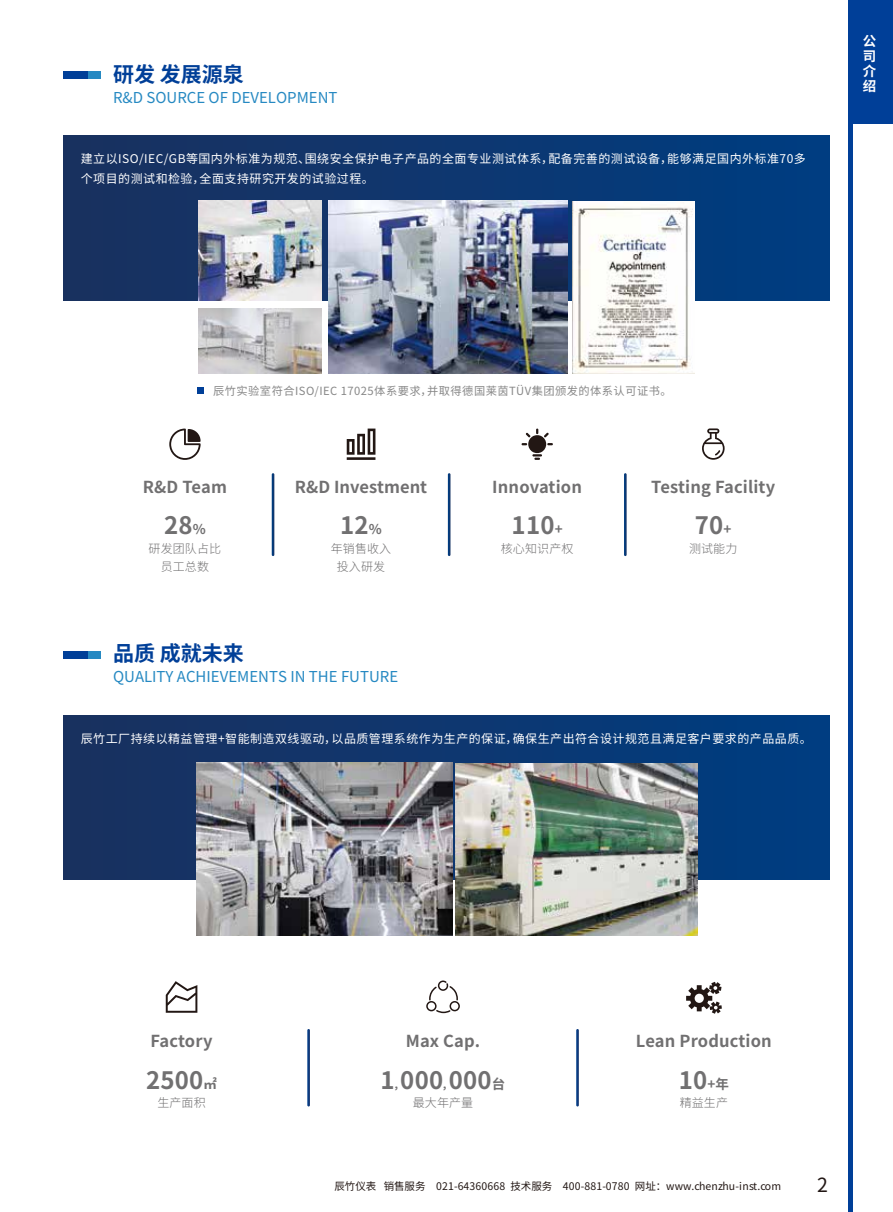
<style>
.page{position:relative;width:893px;height:1212px;background:#fff}
.page>*{position:absolute;margin:0;border:0;box-sizing:border-box;transform-origin:0 0}
.t1{font:700 24px "Source Han Sans CN";letter-spacing:.01em;color:#717071}
.t2{font:700 21px "Source Han Sans CN";color:#003f98}
.t3{font:19.5px "Source Han Sans CN";color:#221714}
.t4{font:700 16.5px "Source Han Sans CN";letter-spacing:.01em;color:#717071}
.t5{font:15px "Source Han Sans CN";color:#2689c2}
.t6{font:700 13.5px/15px "Source Han Sans CN";color:#fff;text-align:justify}
.t7{font:12px/19.4px "Source Han Sans CN";letter-spacing:.04em;color:#fff}
.t8{font:300 12px/18.5px "Source Han Sans CN";letter-spacing:.01em;color:#717071;text-align:center}
.t9{font:11.25px "Source Han Sans CN";letter-spacing:.04em;color:#888}
.t10{font:10.5px "Source Han Sans CN";letter-spacing:.015em;color:#221714}
.t11{font:700 10.5px "Source Han Sans CN";color:#717071}
.s1{font-size:13.5px}
</style>
<div class="page">
<div style="left:197px;top:387px;width:7px;height:7px;background:#003f98"></div>
<div style="left:64px;top:136px;width:765px;height:164px;background:linear-gradient(to right,#203561,#013e82)"></div>
<svg style="left:169px;top:429px;width:32px;height:31px"></svg>
<svg style="left:272px;top:473px;width:2px;height:83px"></svg>
<svg style="left:448px;top:473px;width:2px;height:83px"></svg>
<svg style="left:624px;top:473px;width:3px;height:83px"></svg>
<svg style="left:347px;top:429px;width:28px;height:31px"></svg>
<svg style="left:521px;top:428px;width:32px;height:32px"></svg>
<svg style="left:702px;top:428px;width:23px;height:32px"></svg>
<div style="left:67px;top:71px;width:33px;height:8px;background:#2689c2"></div>
<div style="left:64px;top:71px;width:24px;height:8px;background:#003f98"></div>
<div style="left:64px;top:715px;width:765px;height:165px;background:linear-gradient(to right,#1c315f,#003d81)"></div>
<div style="left:67px;top:651px;width:33px;height:7px;background:#2689c2"></div>
<div style="left:64px;top:651px;width:24px;height:7px;background:#003f98"></div>
<svg style="left:307px;top:1029px;width:3px;height:77px"></svg>
<svg style="left:576px;top:1029px;width:3px;height:77px"></svg>
<img style="left:197px;top:763px;width:255px;height:173px">
<img style="left:455px;top:763px;width:242px;height:173px">
<svg style="left:166px;top:981px;width:31px;height:32px"></svg>
<svg style="left:426px;top:980px;width:34px;height:33px"></svg>
<svg style="left:686px;top:982px;width:36px;height:32px"></svg>
<svg style="left:199px;top:309px;width:123px;height:65px;background:#c1bfbf"></svg>
<img style="left:198px;top:201px;width:124px;height:99px">
<img style="left:329px;top:201px;width:238px;height:173px">
<img style="left:572px;top:201px;width:123px;height:173px">
<div style="left:848px;top:0;width:45px;height:124px;background:#003f98"></div>
<div style="left:848px;top:0;width:5px;height:1212px;background:#003f98"></div>
<h2 class="t2" style="left:113px;top:62px;width:132px">研发 发展源泉</h2>
<p class="t5" style="left:113px;top:89px;width:226px">R&amp;D SOURCE OF DEVELOPMENT</p>
<p class="t7" style="left:81px;top:149px;width:727px">建立以ISO/IEC/GB等国内外标准为规范、围绕安全保护电子产品的全面专业测试体系，配备完善的测试设备，能够满足国内外标准70多个项目的测试和检验，全面支持研究开发的试验过程。</p>
<p class="t6" style="left:863px;top:34px;width:15px">公司介绍</p>
<p class="t9" style="left:213px;top:384px;width:460px">辰竹实验室符合ISO/IEC 17025体系要求，并取得德国莱茵TÜV集团颁发的体系认可证书。</p>
<h3 class="t4" style="left:143px;top:477px;width:86px">R&amp;D Team</h3>
<h1 class="t1" style="left:164px;top:512px;width:43px">28<span class="s1">%</span></h1>
<p class="t8" style="left:149px;top:539px;width:74px">研发团队占比员工总数</p>
<h3 class="t4" style="left:295px;top:477px;width:134px">R&amp;D Investment</h3>
<h1 class="t1" style="left:340px;top:512px;width:43px">12<span class="s1">%</span></h1>
<p class="t8" style="left:331px;top:539px;width:62px">年销售收入投入研发</p>
<h2 class="t2" style="left:113px;top:642px;width:132px">品质 成就未来</h2>
<p class="t5" style="left:113px;top:668px;width:287px">QUALITY ACHIEVEMENTS IN THE FUTURE</p>
<h3 class="t4" style="left:492px;top:477px;width:91px">Innovation</h3>
<h1 class="t1" style="left:512px;top:512px;width:53px">110<span class="s1">+</span></h1>
<p class="t8" style="left:501px;top:539px;width:74px">核心知识产权</p>
<h3 class="t4" style="left:651px;top:477px;width:125px">Testing Facility</h3>
<h1 class="t1" style="left:695px;top:512px;width:38px">70<span class="s1">+</span></h1>
<p class="t8" style="left:689px;top:539px;width:50px">测试能力</p>
<p class="t7" style="left:81px;top:729px;width:733px">辰竹工厂持续以精益管理+智能制造双线驱动，以品质管理系统作为生产的保证，确保生产出符合设计规范且满足客户要求的产品品质。</p>
<h3 class="t4" style="left:150px;top:1032px;width:64px">Factory</h3>
<h1 class="t1" style="left:146px;top:1066px;width:73px">2500<span class="s1">㎡</span></h1>
<p class="t8" style="left:157px;top:1093px;width:50px">生产面积</p>
<h3 class="t4" style="left:406px;top:1032px;width:76px">Max Cap.</h3>
<h3 class="t4" style="left:636px;top:1032px;width:137px">Lean Production</h3>
<h1 class="t1" style="left:381px;top:1066px;width:126px">1 000 000<span class="s1">台</span></h1>
<p class="t11" style="left:393px;top:1079px;width:12px">，</p>
<p class="t11" style="left:442px;top:1079px;width:12px">，</p>
<p class="t8" style="left:413px;top:1093px;width:62px">最大年产量</p>
<h1 class="t1" style="left:679px;top:1066px;width:52px">10<span class="s1">+年</span></h1>
<p class="t8" style="left:680px;top:1093px;width:50px">精益生产</p>
<p class="t10" style="left:334px;top:1180px;width:448px">辰竹仪表 销售服务 021-64360668 技术服务 400-881-0780 网址：www.chenzhu-inst.com</p>
<h3 class="t3" style="left:817px;top:1174px;width:12px">2</h3>
</div>
